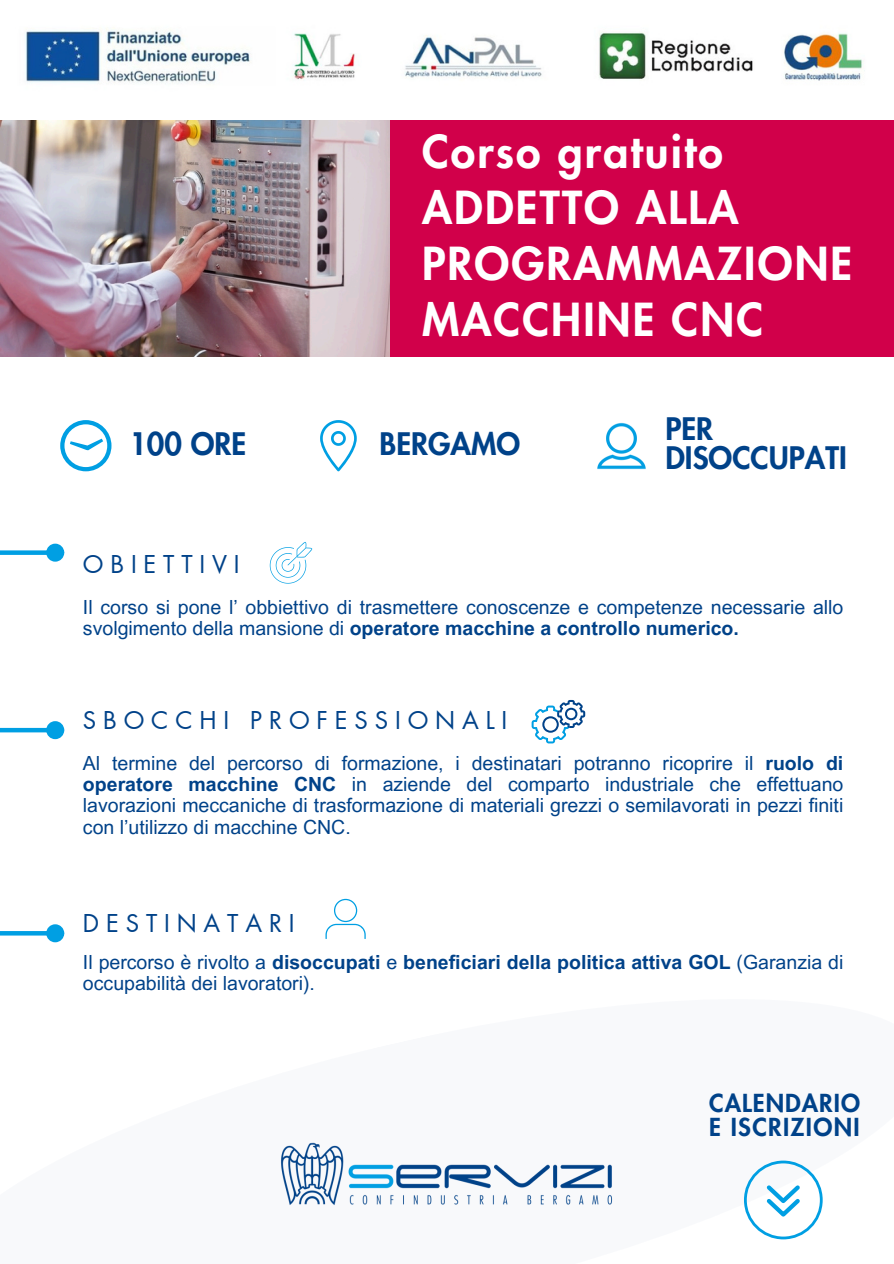
<style>
.page{position:relative;width:894px;height:1264px;background:#fff}
.page>*{position:absolute;margin:0;border:0;box-sizing:border-box;transform-origin:0 0}
.t1{font:800 44.4px/56.2px "Futura LT Pro";letter-spacing:.05em;color:#fff}
.t2{font:800 30.3px/29.2px "Futura LT Pro";color:#004289}
.t3{font:800 24.3px/23.7px "Futura LT Pro";letter-spacing:.05em;color:#004289}
.t4{font:24px "Futura LT Pro";letter-spacing:.285em;color:#004289}
.t5{font:19.5px/21.3px "Arial MT Pro";color:#004289}
.s1{font-weight:700}
</style>
<div class="page">
<img style="left:25px;top:28px;width:840px;height:56px">
<img style="left:280px;top:1142px;width:333px;height:64px">
<div style="left:0;top:550px;width:47px;height:5px;background:#009fe3"></div>
<div style="left:48px;top:546px;width:14px;height:13px;background:#009fe3;border-radius:50%"></div>
<div style="left:46px;top:543px;width:18px;height:18px;border:4px solid #009fe3;border-radius:50%"></div>
<svg style="left:270px;top:542px;width:42px;height:41px"></svg>
<hr style="left:0;top:728px;width:47px;height:4px;background:#009fe3">
<div style="left:48px;top:723px;width:14px;height:14px;background:#009fe3;border-radius:50%"></div>
<div style="left:46px;top:721px;width:18px;height:18px;border:4px solid #009fe3;border-radius:50%"></div>
<svg style="left:531px;top:700px;width:54px;height:43px"></svg>
<svg style="left:745px;top:1160px;width:78px;height:80px"></svg>
<svg style="left:0;top:931px;width:46px;height:4px"></svg>
<div style="left:48px;top:926px;width:14px;height:14px;background:#009fe3;border-radius:50%"></div>
<div style="left:46px;top:924px;width:18px;height:18px;border:4px solid #009fe3;border-radius:50%"></div>
<svg style="left:325px;top:898px;width:40px;height:41px"></svg>
<svg style="left:60px;top:420px;width:51px;height:51px"></svg>
<svg style="left:320px;top:420px;width:36px;height:51px"></svg>
<img style="left:597px;top:422px;width:49px;height:48px">
<div style="left:389px;top:120px;width:504px;height:236px;background:#d1004a"></div>
<img style="left:0;top:120px;width:389px;height:236px">
<p class="t1" style="left:422px;top:125px;width:431px">Corso gratuito<br>ADDETTO ALLA<br>PROGRAMMAZIONE<br>MACCHINE CNC</p>
<h2 class="t2" style="left:129px;top:430px;width:118px">100 ORE</h2>
<p class="t2" style="left:379px;top:430px;width:142px">BERGAMO</p>
<h2 class="t2" style="left:665px;top:415px;width:183px">PER<br>DISOCCUPATI</h2>
<p class="t4" style="left:83px;top:553px;width:158px">OBIETTIVI</p>
<p class="t5" style="left:83px;top:598px;width:761px">Il corso si pone l’ obbiettivo di trasmettere conoscenze e competenze necessarie allo svolgimento della mansione di <span class="s1">operatore macchine a controllo numerico.</span></p>
<p class="t4" style="left:83px;top:709px;width:425px">SBOCCHI PROFESSIONALI</p>
<h1 class="t5" style="left:83px;top:754px;width:761px;text-align:justify">Al termine del percorso di formazione, i destinatari potranno ricoprire il <span class="s1">ruolo di operatore macchine CNC</span> in aziende del comparto industriale che effettuano lavorazioni meccaniche di trasformazione di materiali grezzi o semilavorati in pezzi finiti con l’utilizzo di macchine CNC.</h1>
<h2 class="t4" style="left:83px;top:912px;width:213px">DESTINATARI</h2>
<p class="t5" style="left:83px;top:953px;width:761px">Il percorso è rivolto a <span class="s1">disoccupati</span> e <span class="s1">beneficiari della politica attiva GOL</span> (Garanzia di occupabilità dei lavoratori).</p>
<p class="t3" style="left:708px;top:1092px;width:152px">CALENDARIO<br>E ISCRIZIONI</p>
</div>
